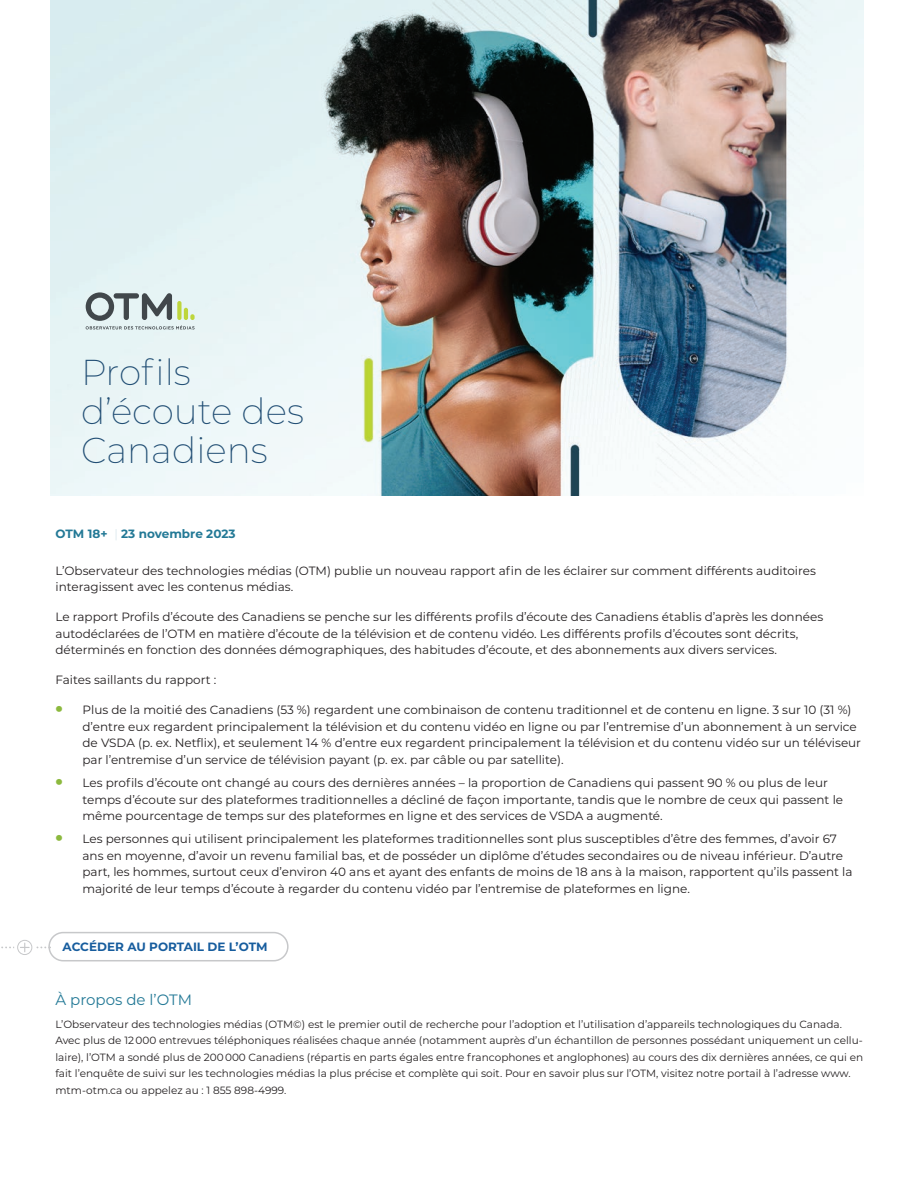
<style>
.page{position:relative;width:918px;height:1188px;background:#fff}
.page>*{position:absolute;margin:0;border:0;box-sizing:border-box;transform-origin:0 0}
.t1{font:200 36px/39px "Montserrat";color:#214e74}
.t2{font:15px "Montserrat";color:#237996}
.t3{font:12px/16.5px "Montserrat";color:#231f20}
.t4{font:700 12px "Montserrat";color:#175d9e}
.t5{font:700 12px "Montserrat";color:#237996}
.t6{font:10.5px/16.5px "Montserrat";color:#231f20}
.s1{font-weight:100;color:#93bbc9}
.s2{font-weight:900;font-size:18px;color:#8cb93e}
</style>
<div class="page">
<img style="left:51px;top:0;width:813px;height:496px">
<div style="left:17px;top:940px;width:15px;height:15px;border:1px solid #c7c8ca;border-radius:50%"></div>
<svg style="left:1px;top:943px;width:46px;height:9px"></svg>
<div style="left:48px;top:932px;width:241px;height:29px;border:2px solid #c7c8ca;border-radius:14px"></div>
<svg style="left:86px;top:292px;width:109px;height:37px;background:#b3bfbc"></svg>
<h1 class="t1" style="left:81px;top:352px;width:224px">Profils d’écoute des<br>Canadiens</h1>
<p class="t5" style="left:56px;top:525px;width:182px">OTM 18+ <span class="s1">|</span> 23 novembre 2023</p>
<p class="t3" style="left:56px;top:562px;width:762px">L’Observateur des technologies médias (OTM) publie un nouveau rapport afin de les éclairer sur comment différents auditoires interagissent avec les contenus médias.</p>
<p class="t3" style="left:56px;top:608px;width:769px">Le rapport Profils d’écoute des Canadiens se penche sur les différents profils d’écoute des Canadiens établis d’après les données autodéclarées de l’OTM en matière d’écoute de la télévision et de contenu vidéo. Les différents profils d’écoutes sont décrits, déterminés en fonction des données démographiques, des habitudes d’écoute, et des abonnements aux divers services.</p>
<p class="t3" style="left:56px;top:671px;width:162px">Faites saillants du rapport :</p>
<p class="t3" style="left:82px;top:701px;width:780px;text-indent:-27px"><span class="s2">•</span> Plus de la moitié des Canadiens (53 %) regardent une combinaison de contenu traditionnel et de contenu en ligne. 3 sur 10 (31 %) d’entre eux regardent principalement la télévision et du contenu vidéo en ligne ou par l’entremise d’un abonnement à un service de VSDA (p. ex. Netflix), et seulement 14 % d’entre eux regardent principalement la télévision et du contenu vidéo sur un téléviseur par l’entremise d’un service de télévision payant (p. ex. par câble ou par satellite).</p>
<p class="t3" style="left:82px;top:774px;width:762px;text-indent:-27px"><span class="s2">•</span> Les profils d’écoute ont changé au cours des dernières années – la proportion de Canadiens qui passent 90 % ou plus de leur temps d’écoute sur des plateformes traditionnelles a décliné de façon importante, tandis que le nombre de ceux qui passent le même pourcentage de temps sur des plateformes en ligne et des services de VSDA a augmenté.</p>
<p class="t3" style="left:82px;top:830px;width:771px;text-indent:-27px"><span class="s2">•</span> Les personnes qui utilisent principalement les plateformes traditionnelles sont plus susceptibles d’être des femmes, d’avoir 67 ans en moyenne, d’avoir un revenu familial bas, et de posséder un diplôme d’études secondaires ou de niveau inférieur. D’autre part, les hommes, surtout ceux d’environ 40 ans et ayant des enfants de moins de 18 ans à la maison, rapportent qu’ils passent la majorité de leur temps d’écoute à regarder du contenu vidéo par l’entremise de plateformes en ligne.</p>
<p class="t4" style="left:63px;top:938px;width:207px">ACCÉDER AU PORTAIL DE L’OTM</p>
<p class="t2" style="left:56px;top:989px;width:138px">À propos de l’OTM</p>
<p class="t6" style="left:56px;top:1016px;width:809px">L’Observateur des technologies médias (OTM©) est le premier outil de recherche pour l’adoption et l’utilisation d’appareils technologiques du Canada.<br>Avec plus de 12 000 entrevues téléphoniques réalisées chaque année (notamment auprès d’un échantillon de personnes possédant uniquement un cellu&shy;laire), l’OTM a sondé plus de 200 000 Canadiens (répartis en parts égales entre francophones et anglophones) au cours des dix dernières années, ce qui en fait l’enquête de suivi sur les technologies médias la plus précise et complète qui soit. Pour en savoir plus sur l’OTM, visitez notre portail à l’adresse www. mtm-otm.ca ou appelez au : 1 855 898-4999.</p>
</div>
